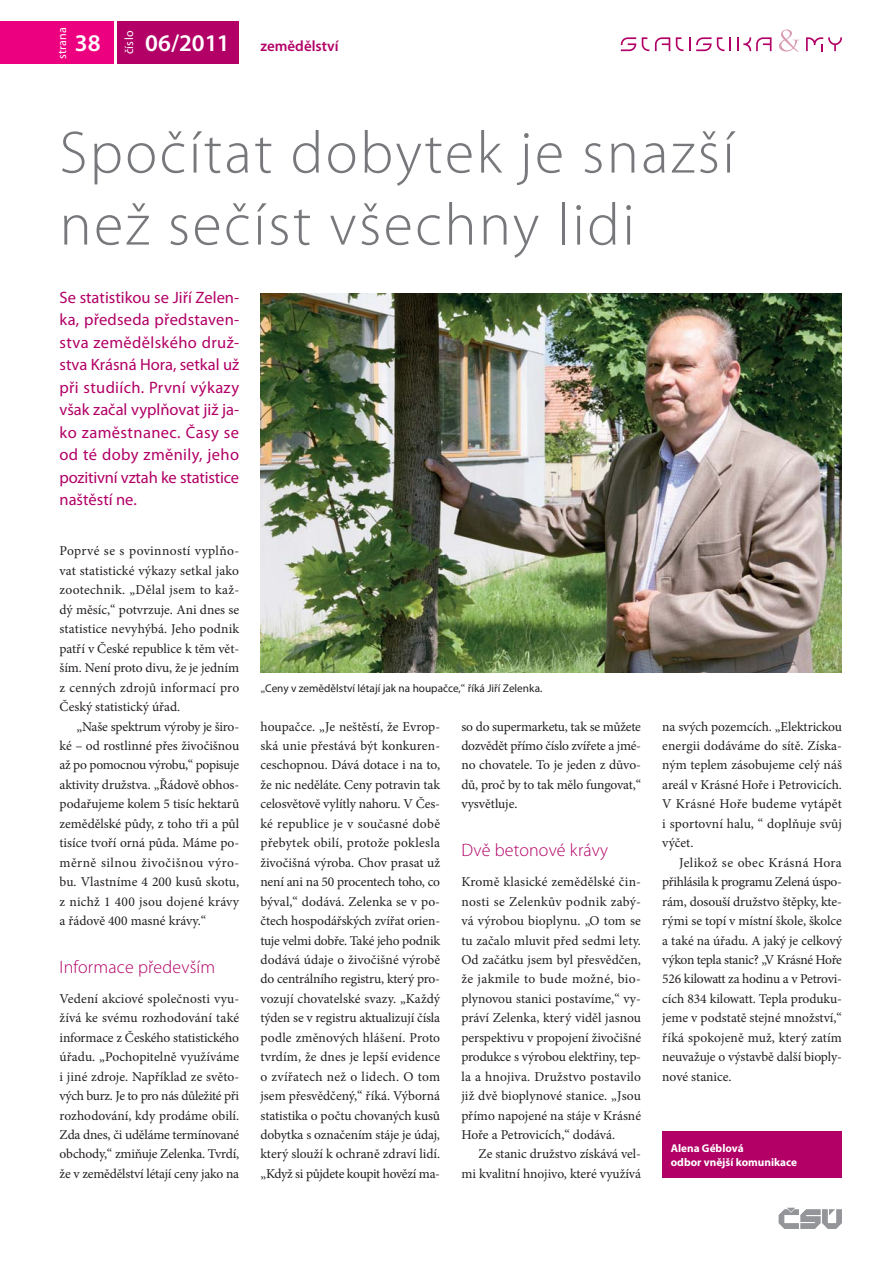
<style>
.page{position:relative;width:893px;height:1263px;background:#fff}
.page>*{position:absolute;margin:0;border:0;box-sizing:border-box;transform-origin:0 0}
.t1{font:300 60px/72px "Myriad Pro";letter-spacing:.04em;color:#77787b}
.t2{font:600 24px "Myriad Pro";color:#fff}
.t3{font:300 18px "Myriad Pro";letter-spacing:.01em;color:#b20066}
.t4{font:16.5px/22.5px "Myriad Pro";letter-spacing:-.01em;color:#b20066;text-align:justify}
.t5{font:600 15px "Myriad Pro";color:#b20066}
.t6{font:13.5px/19.5px "Minion Pro";color:#231f20;text-align:justify}
.t7{font:12px "Myriad Pro";letter-spacing:.02em;color:#fff}
.t8{font:11.25px "Myriad Pro";color:#231f20}
.t9{font:700 11.25px/14.2px "Myriad Pro";color:#fff}
.s1{font-family:"Minion Pro"}
</style>
<div class="page">
<div style="left:0;top:21px;width:114px;height:43px;background:#ed0080"></div>
<div style="left:117px;top:21px;width:122px;height:43px;background:#b20066"></div>
<svg style="left:779px;top:1208px;width:63px;height:21px"></svg>
<svg style="left:655px;top:37px;width:15px;height:14px"></svg>
<svg style="left:621px;top:37px;width:15px;height:14px"></svg>
<svg style="left:642px;top:37px;width:7px;height:14px"></svg>
<svg style="left:676px;top:37px;width:7px;height:14px"></svg>
<svg style="left:737px;top:37px;width:34px;height:14px"></svg>
<svg style="left:806px;top:37px;width:36px;height:14px"></svg>
<svg style="left:689px;top:37px;width:42px;height:14px"></svg>
<svg style="left:779px;top:30px;width:21px;height:22px"></svg>
<div style="left:662px;top:1131px;width:180px;height:47px;background:#b20066"></div>
<img style="left:260px;top:293px;width:582px;height:379px">
<p class="t7" style="left:58px;top:59px;width:34px;rotate:-90deg">strana</p>
<p class="t7" style="left:125px;top:54px;width:25px;rotate:-90deg">číslo</p>
<p class="t5" style="left:260px;top:40px;width:80px">zemědělství</p>
<h2 class="t2" style="left:75px;top:34px;width:27px">38</h2>
<h2 class="t2" style="left:145px;top:34px;width:86px">06/2011</h2>
<h1 class="t1" style="left:60px;top:123px;width:677px">Spočítat dobytek je snazší než sečíst všechny lidi</h1>
<p class="t4" style="left:60px;top:288px;width:181px">Se statistikou se Jiří Zelen&shy;ka, předseda představen&shy;stva zemědělského druž&shy;stva Krásná Hora, setkal už při studiích. První výkazy však začal vyplňovat již ja&shy;ko zaměstnanec. Časy se od té doby změnily, jeho pozitivní vztah ke statistice naštěstí ne.</p>
<p class="t6" style="left:60px;top:543px;width:181px">Poprvé se s povinností vyplňo&shy;vat statistické výkazy setkal jako zootechnik. „Dělal jsem to kaž&shy;dý měsíc,“ potvrzuje. Ani dnes se statistice nevyhýbá. Jeho podnik patří v České republice k těm vět&shy;ším. Není proto divu, že je jedním z cenných zdrojů informací pro Český statistický úřad.</p>
<p class="t6" style="left:60px;top:718px;width:181px;text-indent:17px">„Naše spektrum výroby je širo&shy;ké – od rostlinné přes živočišnou až po pomocnou výrobu,“ popisuje aktivity družstva. „Řádově obhos&shy;podařujeme kolem 5 tisíc hektarů zemědělské půdy, z toho tři a půl tisíce tvoří orná půda. Máme po&shy;měrně silnou živočišnou výro&shy;bu. Vlastníme 4 200 kusů skotu, z nichž 1 400 jsou dojené krávy a řádově 400 masné krávy.“</p>
<h3 class="t3" style="left:60px;top:960px;width:157px">Informace především</h3>
<p class="t6" style="left:60px;top:990px;width:181px">Vedení akciové společnosti vyu&shy;žívá ke svému rozhodování také informace z Českého statistického úřadu. „Pochopitelně využíváme i jiné zdroje. Například ze světo&shy;vých burz. Je to pro nás důležité při rozhodování, kdy prodáme obilí.<br>Zda dnes, či uděláme termínované obchody,“ zmiňuje Zelenka. Tvrdí, že v zemědělství létají ceny jako na</p>
<p class="t8" style="left:260px;top:684px;width:283px"><span class="s1">„</span>Ceny v zemědělství létají jak na houpačce,<span class="s1">“</span> říká Jiří Zelenka.</p>
<p class="t6" style="left:260px;top:718px;width:181px">houpačce. „Je neštěstí, že Evrop&shy;ská unie přestává být konkuren&shy;ceschopnou. Dává dotace i na to, že nic neděláte. Ceny potravin tak celosvětově vylítly nahoru. V Čes&shy;ké republice je v současné době přebytek obilí, protože poklesla živočišná výroba. Chov prasat už není ani na 50 procentech toho, co býval,“ dodává. Zelenka se v po&shy;čtech hospodářských zvířat orien&shy;tuje velmi dobře. Také jeho podnik dodává údaje o živočišné výrobě do centrálního registru, který pro&shy;vozují chovatelské svazy. „Každý týden se v registru aktualizují čísla podle změnových hlášení. Proto tvrdím, že dnes je lepší evidence o zvířatech než o lidech. O tom jsem přesvědčený,“ říká. Výborná statistika o počtu chovaných kusů dobytka s označením stáje je údaj, který slouží k ochraně zdraví lidí. „Když si půjdete koupit hovězí ma-</p>
<p class="t6" style="left:461px;top:718px;width:181px">so do supermarketu, tak se můžete dozvědět přímo číslo zvířete a jmé&shy;no chovatele. To je jeden z důvo&shy;dů, proč by to tak mělo fungovat,“ vysvětluje.</p>
<h3 class="t3" style="left:461px;top:843px;width:148px">Dvě betonové krávy</h3>
<p class="t6" style="left:461px;top:873px;width:181px">Kromě klasické zemědělské čin&shy;nosti se Zelenkův podnik zabý&shy;vá výrobou bioplynu. „O tom se tu začalo mluvit před sedmi lety.<br>Od začátku jsem byl přesvědčen, že jakmile to bude možné, bio&shy;plynovou stanici postavíme,“ vy&shy;práví Zelenka, který viděl jasnou perspektivu v propojení živočišné produkce s výrobou elektřiny, tep&shy;la a hnojiva. Družstvo postavilo již dvě bioplynové stanice. „Jsou přímo napojené na stáje v Krásné Hoře a Petrovicích,“ dodává.</p>
<p class="t6" style="left:461px;top:1145px;width:181px;text-align:right">Ze stanic družstvo získává vel&shy;mi kvalitní hnojivo, které využívá</p>
<p class="t6" style="left:662px;top:718px;width:181px">na svých pozemcích. „Elektrickou energii dodáváme do sítě. Získa&shy;ným teplem zásobujeme celý náš areál v Krásné Hoře i Petrovicích.<br>V Krásné Hoře budeme vytápět i sportovní halu, “ doplňuje svůj výčet.</p>
<p class="t6" style="left:662px;top:854px;width:181px;text-indent:17px">Jelikož se obec Krásná Hora přihlásila k programu Zelená úspo&shy;rám, dosouší družstvo štěpky, kte&shy;rými se topí v místní škole, školce a také na úřadu. A jaký je celkový výkon tepla stanic? „V Krásné Hoře 526 kilowatt za hodinu a v Petrovi&shy;cích 834 kilowatt. Tepla produku&shy;jeme v podstatě stejné množství,“ říká spokojeně muž, který zatím neuvažuje o výstavbě další bioply&shy;nové stanice.</p>
<p class="t9" style="left:671px;top:1142px;width:128px">Alena Géblová<br>odbor vnější komunikace</p>
</div>
